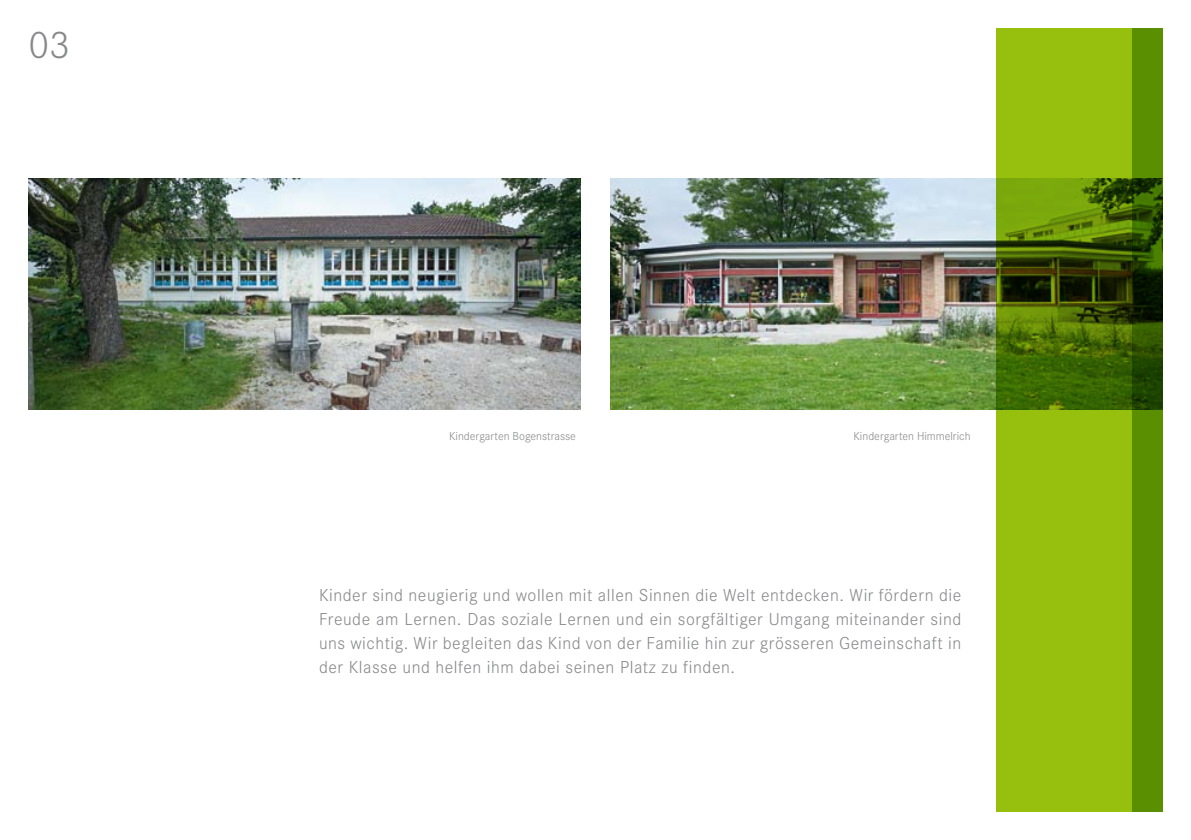
<style>
.page{position:relative;width:1191px;height:840px;background:#fff}
.page>*{position:absolute;margin:0;border:0;box-sizing:border-box;transform-origin:0 0}
.t1{font:300 40px "Corporate S";color:#87888a}
.t2{font:300 18px/24px "Corporate S";letter-spacing:.03em;color:#87888a;text-align:justify}
.t3{font:300 12px "Corporate S";color:#87888a}
</style>
<div class="page">
<img style="left:611px;top:178px;width:385px;height:231px">
<img style="left:28px;top:178px;width:552px;height:231px">
<svg style="left:996px;top:28px;width:136px;height:783px;background:#7fa50a"></svg>
<svg style="left:1132px;top:28px;width:30px;height:783px;background:#487700"></svg>
<h1 class="t1" style="left:28px;top:23px;width:43px">03</h1>
<p class="t3" style="left:449px;top:429px;width:128px">Kindergarten Bogenstrasse</p>
<p class="t3" style="left:853px;top:429px;width:119px">Kindergarten Himmelrich</p>
<p class="t2" style="left:319px;top:582px;width:644px">Kinder sind neugierig und wollen mit allen Sinnen die Welt entdecken. Wir fördern die Freude am Lernen. Das soziale Lernen und ein sorgfältiger Umgang miteinander sind uns wichtig. Wir begleiten das Kind von der Familie hin zur grösseren Gemeinschaft in der Klasse und helfen ihm dabei seinen Platz zu finden.</p>
</div>
